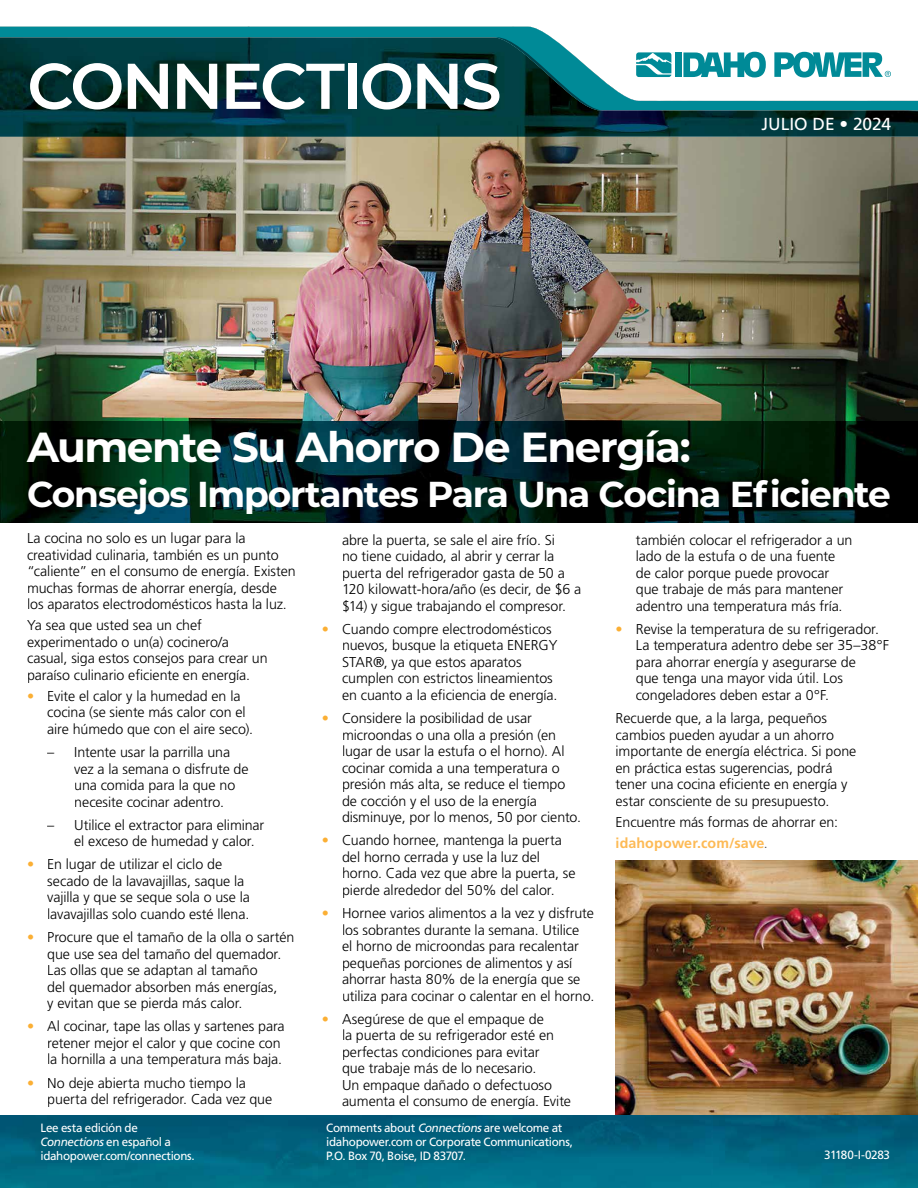
<style>
.page{position:relative;width:918px;height:1188px;background:#fff}
.page>*{position:absolute;margin:0;border:0;box-sizing:border-box;transform-origin:0 0}
.t1{font:600 64.5px "Montserrat";letter-spacing:-.045em;color:#fff}
.t2{font:700 42px "Montserrat";letter-spacing:-.035em;color:#fff}
.t3{font:700 36px "Montserrat";letter-spacing:-.04em;color:#fff}
.t4{font:17.4px "Frutiger LT Std";letter-spacing:-.005em;color:#fff}
.t5{font:300 14.25px/16.5px "Frutiger LT Std";letter-spacing:-.005em;color:#000}
.t6{font:12px/13.8px "Frutiger LT Std";letter-spacing:-.03em;color:#fff}
.s1{color:#fbaf34}
.s2{font-weight:700;color:#fdba55}
.s3{color:#4d4d4f}
.s4{font-style:italic}
</style>
<div class="page">
<img style="left:616px;top:861px;width:302px;height:254px">
<img style="left:0;top:1115px;width:918px;height:73px">
<img style="left:561px;top:137px;width:357px;height:284px">
<img style="left:0;top:137px;width:561px;height:284px">
<svg style="left:0;top:26px;width:531px;height:1px"></svg>
<div style="left:0;top:27px;width:551px;height:10px;background:#008a97"></div>
<img style="left:0;top:37px;width:918px;height:100px">
<svg style="left:495px;top:37px;width:107px;height:73px;background:#236a6e"></svg>
<img style="left:0;top:421px;width:918px;height:102px">
<div style="left:675px;top:52px;width:6px;height:25px;background:#008a97"></div>
<svg style="left:683px;top:52px;width:83px;height:25px"></svg>
<svg style="left:636px;top:52px;width:35px;height:25px"></svg>
<svg style="left:774px;top:52px;width:117px;height:26px"></svg>
<h1 class="t1" style="left:27px;top:40px;width:476px">CONNECTIONS</h1>
<p class="t4" style="left:761px;top:114px;width:131px">JULIO DE • 2024</p>
<h2 class="t2" style="left:27px;top:417px;width:665px">Aumente Su Ahorro De Energía:</h2>
<h3 class="t3" style="left:27px;top:468px;width:865px">Consejos Importantes Para Una Cocina Eficiente</h3>
<p class="t5" style="left:27px;top:530px;width:270px">La cocina no solo es un lugar para la creatividad culinaria, también es un punto “caliente” en el consumo de energía. Existen muchas formas de ahorrar energía, desde los aparatos electrodomésticos hasta la luz.</p>
<p class="t5" style="left:27px;top:617px;width:242px">Ya sea que usted sea un chef experimentado o un(a) cocinero/a casual, siga estos consejos para crear un paraíso culinario eficiente en energía.</p>
<p class="t5" style="left:47px;top:688px;width:207px;text-indent:-20px"><span class="s1">•</span> Evite el calor y la humedad en la cocina (se siente más calor con el aire húmedo que con el aire seco).</p>
<p class="t5" style="left:74px;top:744px;width:176px;text-indent:-27px">– Intente usar la parrilla una vez a la semana o disfrute de una comida para la que no necesite cocinar adentro.</p>
<p class="t5" style="left:74px;top:817px;width:192px;text-indent:-27px">– Utilice el extractor para eliminar el exceso de humedad y calor.</p>
<p class="t5" style="left:47px;top:856px;width:204px;text-indent:-20px"><span class="s1">•</span> En lugar de utilizar el ciclo de secado de la lavavajillas, saque la vajilla y que se seque sola o use la lavavajillas solo cuando esté llena.</p>
<p class="t5" style="left:47px;top:929px;width:249px;text-indent:-20px"><span class="s1">•</span> Procure que el tamaño de la olla o sartén que use sea del tamaño del quemador.<br>Las ollas que se adaptan al tamaño<br>del quemador absorben más energías,<br>y evitan que se pierda más calor.</p>
<p class="t5" style="left:47px;top:1018px;width:239px;text-indent:-20px"><span class="s1">•</span> Al cocinar, tape las ollas y sartenes para retener mejor el calor y que cocine con la hornilla a una temperatura más baja.</p>
<p class="t5" style="left:47px;top:1075px;width:227px;text-indent:-20px"><span class="s1">•</span> No deje abierta mucho tiempo la puerta del refrigerador. Cada vez que</p>
<p class="t5" style="left:342px;top:532px;width:241px">abre la puerta, se sale el aire frío. Si<br>no tiene cuidado, al abrir y cerrar la puerta del refrigerador gasta de 50 a 120 kilowatt-hora/año (es decir, de $6 a $14) y sigue trabajando el compresor.</p>
<p class="t5" style="left:342px;top:621px;width:217px;text-indent:-20px"><span class="s1">•</span> Cuando compre electrodomésticos nuevos, busque la etiqueta ENERGY STAR®, ya que estos aparatos cumplen con estrictos lineamientos en cuanto a la eficiencia de energía.</p>
<p class="t5" style="left:342px;top:710px;width:241px;text-indent:-20px"><span class="s1">•</span> Considere la posibilidad de usar microondas o una olla a presión (en lugar de usar la estufa o el horno). Al cocinar comida a una temperatura o presión más alta, se reduce el tiempo de cocción y el uso de la energía disminuye, por lo menos, 50 por ciento.</p>
<p class="t5" style="left:342px;top:832px;width:235px;text-indent:-20px"><span class="s1">•</span> Cuando hornee, mantenga la puerta del horno cerrada y use la luz del horno. Cada vez que abre la puerta, se pierde alrededor del 50% del calor.</p>
<p class="t5" style="left:342px;top:905px;width:254px;text-indent:-20px"><span class="s1">•</span> Hornee varios alimentos a la vez y disfrute los sobrantes durante la semana. Utilice<br>el horno de microondas para recalentar pequeñas porciones de alimentos y así ahorrar hasta 80% de la energía que se utiliza para cocinar o calentar en el horno.</p>
<p class="t5" style="left:342px;top:1011px;width:231px;text-indent:-20px"><span class="s1">•</span> Asegúrese de que el empaque de<br>la puerta de su refrigerador esté en perfectas condiciones para evitar<br>que trabaje más de lo necesario.<br>Un empaque dañado o defectuoso aumenta el consumo de energía. Evite</p>
<p class="t5" style="left:636px;top:532px;width:218px">también colocar el refrigerador a un lado de la estufa o de una fuente de calor porque puede provocar que trabaje de más para mantener adentro una temperatura más fría.</p>
<p class="t5" style="left:636px;top:621px;width:255px;text-indent:-20px"><span class="s1">•</span> Revise la temperatura de su refrigerador.<br>La temperatura adentro debe ser 35–38°F para ahorrar energía y asegurarse de<br>que tenga una mayor vida útil. Los congeladores deben estar a 0°F.</p>
<p class="t5" style="left:616px;top:710px;width:242px">Recuerde que, a la larga, pequeños cambios pueden ayudar a un ahorro importante de energía eléctrica. Si pone en práctica estas sugerencias, podrá tener una cocina eficiente en energía y estar consciente de su presupuesto.</p>
<p class="t5" style="left:616px;top:811px;width:224px;line-height:21px">Encuentre más formas de ahorrar en: <span class="s2">idahopower.com/save</span><span class="s3">.</span></p>
<p class="t6" style="left:41px;top:1121px;width:156px">Lee esta edición de<br><span class="s4">Connections</span> en español a idahopower.com/connections.</p>
<p class="t6" style="left:326px;top:1121px;width:248px">Comments about <span class="s4">Connections</span>are welcome at idahopower.com or Corporate Communications,<br>P.O. Box 70, Boise, ID 83707.</p>
<p class="t6" style="left:824px;top:1148px;width:67px">31180-I-0283</p>
</div>
